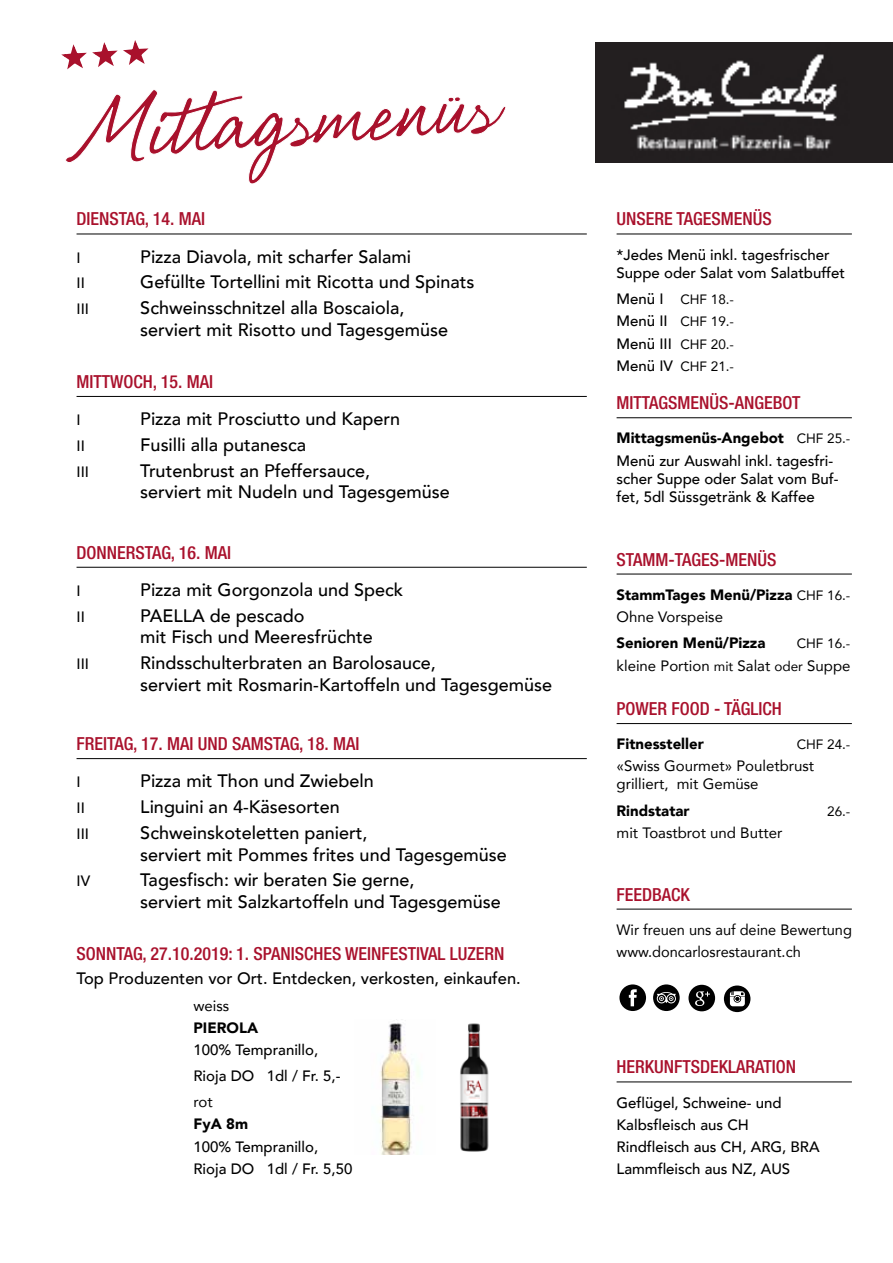
<style>
.page{position:relative;width:893px;height:1263px;background:#fff}
.page>*{position:absolute;margin:0;border:0;box-sizing:border-box;transform-origin:0 0}
.t1{font:500 18px/21.6px "Avenir";color:#000}
.t2{font:500 condensed 18px "Helvetica Neue LT Com";color:#a9112c}
.t3{font:500 16.5px "Avenir";color:#000}
.t4{font:500 15px/22.2px "Avenir";color:#000}
.t5{font:15px/18px "Avenir";color:#000}
.t6{font:900 15px/22.2px "Avenir";color:#000}
.t7{font:13.5px/22.2px "Avenir";color:#000}
.s1{font-weight:500;font-size:15px}
.s2{font-weight:400;font-size:13.5px}
.s3{font-weight:900}
.s4{font-weight:400}
.s5{font-size:13.5px}
</style>
<div class="page">
<hr style="left:77px;top:234px;width:510px;height:1px;background:#000">
<hr style="left:77px;top:396px;width:510px;height:1px;background:#000">
<hr style="left:77px;top:567px;width:510px;height:1px;background:#000">
<hr style="left:77px;top:758px;width:510px;height:1px;background:#000">
<hr style="left:617px;top:234px;width:235px;height:1px;background:#000">
<hr style="left:617px;top:417px;width:235px;height:1px;background:#000">
<hr style="left:617px;top:574px;width:235px;height:1px;background:#000">
<hr style="left:617px;top:1081px;width:235px;height:1px;background:#000">
<hr style="left:617px;top:909px;width:235px;height:1px;background:#000">
<hr style="left:617px;top:723px;width:235px;height:1px;background:#000">
<svg style="left:619px;top:984px;width:27px;height:27px"></svg>
<svg style="left:688px;top:985px;width:27px;height:26px"></svg>
<svg style="left:724px;top:985px;width:26px;height:27px"></svg>
<svg style="left:653px;top:984px;width:27px;height:27px"></svg>
<img style="left:379px;top:1019px;width:40px;height:135px">
<img style="left:460px;top:1023px;width:29px;height:129px">
<svg style="left:61px;top:40px;width:88px;height:30px"></svg>
<svg style="left:66px;top:90px;width:440px;height:94px"></svg>
<img style="left:595px;top:43px;width:298px;height:119px">
<p class="t2" style="left:77px;top:208px;width:123px">DIENSTAG, 14. MAI</p>
<p class="t4" style="left:77px;top:245px;width:6px">I</p>
<p class="t1" style="left:140px;top:245px;width:272px">Pizza Diavola, mit scharfer Salami</p>
<p class="t4" style="left:77px;top:271px;width:10px">II</p>
<p class="t1" style="left:140px;top:270px;width:335px">Gefüllte Tortellini mit Ricotta und Spinats</p>
<p class="t4" style="left:77px;top:297px;width:14px">III</p>
<p class="t1" style="left:140px;top:296px;width:309px">Schweinsschnitzel alla Boscaiola, serviert mit Risotto und Tagesgemüse</p>
<p class="t2" style="left:77px;top:371px;width:131px">MITTWOCH, 15. MAI</p>
<p class="t4" style="left:77px;top:408px;width:6px">I</p>
<p class="t1" style="left:140px;top:407px;width:261px">Pizza mit Prosciutto und Kapern</p>
<p class="t4" style="left:77px;top:434px;width:10px">II</p>
<p class="t1" style="left:140px;top:433px;width:167px">Fusilli alla putanesca</p>
<p class="t4" style="left:77px;top:460px;width:14px">III</p>
<p class="t1" style="left:140px;top:459px;width:311px">Trutenbrust an Pfeffersauce,<br>serviert mit Nudeln und Tagesgemüse</p>
<p class="t2" style="left:77px;top:542px;width:149px">DONNERSTAG, 16. MAI</p>
<p class="t4" style="left:77px;top:579px;width:6px">I</p>
<p class="t1" style="left:140px;top:578px;width:264px">Pizza mit Gorgonzola und Speck</p>
<p class="t4" style="left:77px;top:605px;width:10px">II</p>
<p class="t1" style="left:140px;top:604px;width:234px">PAELLA de pescado<br>mit Fisch und Meeresfrüchte</p>
<p class="t4" style="left:77px;top:652px;width:14px">III</p>
<p class="t1" style="left:140px;top:651px;width:413px">Rindsschulterbraten an Barolosauce,<br>serviert mit Rosmarin-Kartoffeln und Tagesgemüse</p>
<p class="t2" style="left:77px;top:733px;width:197px">FREITAG, 17. MAI UND SAMSTAG</p>
<p class="t2" style="left:299px;top:733px;width:55px">, 18. MAI</p>
<p class="t4" style="left:77px;top:770px;width:6px">I</p>
<p class="t1" style="left:140px;top:769px;width:235px">Pizza mit Thon und Zwiebeln</p>
<p class="t4" style="left:77px;top:796px;width:10px">II</p>
<p class="t1" style="left:140px;top:795px;width:201px">Linguini an 4-Käsesorten</p>
<p class="t4" style="left:77px;top:822px;width:14px">III</p>
<p class="t1" style="left:140px;top:821px;width:368px">Schweinskoteletten paniert,<br>serviert mit Pommes frites und Tagesgemüse</p>
<p class="t4" style="left:77px;top:869px;width:15px">IV</p>
<p class="t1" style="left:140px;top:868px;width:362px">Tagesfisch: wir beraten Sie gerne,<br>serviert mit Salzkartoffeln und Tagesgemüse</p>
<p class="t2" style="left:77px;top:943px;width:430px">SONNTAG, 27.10.2019: 1. SPANISCHES WEINFESTIVAL LUZERN</p>
<p class="t3" style="left:77px;top:964px;width:446px">Top Produzenten vor Ort. Entdecken, verkosten, einkaufen.</p>
<p class="t5" style="left:193px;top:996px;width:37px">weiss</p>
<p class="t6" style="left:193px;top:1016px;width:66px">PIEROLA</p>
<p class="t4" style="left:193px;top:1036px;width:148px;line-height:25.8px">100% Tempranillo,<br>Rioja DO 1dl / Fr. 5,-</p>
<p class="t5" style="left:193px;top:1092px;width:21px">rot</p>
<p class="t6" style="left:193px;top:1112px;width:56px">FyA 8m</p>
<p class="t4" style="left:193px;top:1134px;width:160px">100% Tempranillo,<br>Rioja DO 1dl / Fr. 5,50</p>
<p class="t2" style="left:617px;top:208px;width:156px">UNSERE TAGESMENÜS</p>
<p class="t4" style="left:617px;top:245px;width:230px;line-height:18px">*Jedes Menü inkl. tagesfrischer<br>Suppe oder Salat vom Salatbuffet</p>
<p class="t7" style="left:617px;top:288px;width:119px"><span class="s1">Menü I</span> CHF 18.-<br><span class="s1">Menü II</span> CHF 19.-</p>
<p class="t4" style="left:617px;top:331px;width:119px">Menü III <span class="s2">CHF 20.-</span></p>
<p class="t7" style="left:617px;top:355px;width:119px"><span class="s1">Menü IV</span> CHF 21.-</p>
<p class="t2" style="left:617px;top:392px;width:185px">MITTAGSMENÜS-ANGEBOT</p>
<p class="t4" style="left:617px;top:426px;width:235px"><span class="s3">Mittagsmenüs-Angebot</span> <span class="s2">CHF 25.-<br></span>Menü zur Auswahl inkl. tagesfri-</p>
<p class="t4" style="left:617px;top:469px;width:224px;line-height:18px">scher Suppe oder Salat vom Buf&shy;fet, 5dl Süssgetränk &amp; Kaffee</p>
<p class="t2" style="left:617px;top:548px;width:162px">STAMM-TAGES-MENÜS</p>
<p class="t6" style="left:617px;top:583px;width:235px">StammTages Menü/Pizza <span class="s2">CHF 16.-<br></span><span class="s4">Ohne Vorspeise</span></p>
<p class="t6" style="left:617px;top:632px;width:150px">Senioren Menü/Pizza</p>
<p class="t7" style="left:797px;top:632px;width:55px">CHF 16.-</p>
<p class="t5" style="left:617px;top:656px;width:235px">kleine Portion <span class="s5">mit</span> Salat <span class="s5">oder</span> Suppe</p>
<p class="t2" style="left:617px;top:698px;width:167px">POWER FOOD - TÄGLICH</p>
<p class="t6" style="left:617px;top:732px;width:89px">Fitnessteller</p>
<p class="t7" style="left:797px;top:733px;width:55px">CHF 24.-</p>
<p class="t5" style="left:617px;top:757px;width:199px">«Swiss Gourmet» Pouletbrust grilliert, mit Gemüse</p>
<p class="t6" style="left:617px;top:799px;width:75px">Rindstatar</p>
<p class="t7" style="left:827px;top:800px;width:25px">26.-</p>
<p class="t5" style="left:617px;top:823px;width:167px">mit Toastbrot und Butter</p>
<p class="t2" style="left:617px;top:883px;width:10px">FEEDBAC</p>
<p class="t2" style="left:681px;top:883px;width:11px">K</p>
<p class="t5" style="left:617px;top:918px;width:237px;line-height:22.2px">Wir freuen uns auf deine Bewertung www.doncarlosrestaurant.ch</p>
<p class="t2" style="left:617px;top:1056px;width:58px">HERKUNFTSDE</p>
<p class="t2" style="left:719px;top:1056px;width:19px">KLARATION</p>
<p class="t4" style="left:617px;top:1090px;width:205px">Geflügel, Schweine- und<br>Kalbsfleisch aus CH<br>Rindfleisch aus CH, ARG, BRA<br>Lammfleisch aus NZ, AUS</p>
</div>
